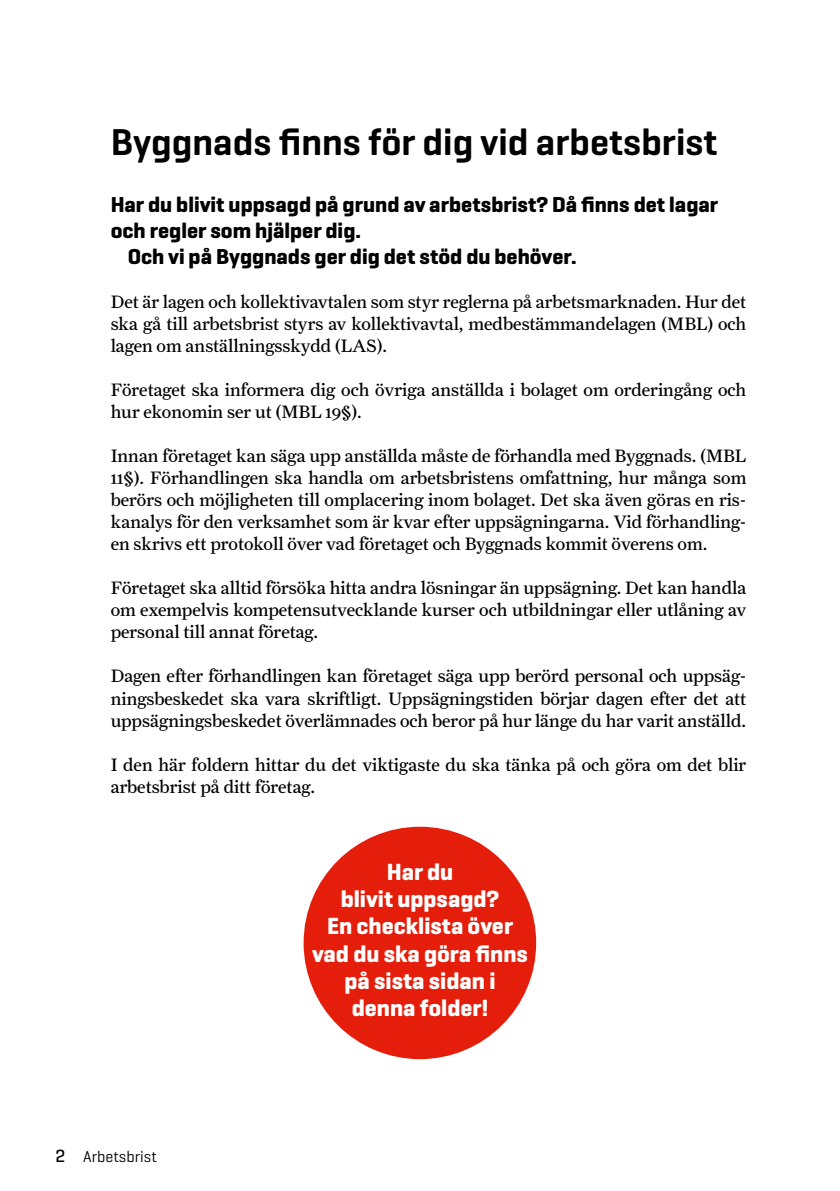
<style>
.page{position:relative;width:840px;height:1191px;background:#fff}
.page>*{position:absolute;margin:0;border:0;box-sizing:border-box;transform-origin:0 0}
.t1{font:600 38px "Geogrotesque";color:#000}
.t2{font:700 23.8px/27.2px "Geogrotesque";color:#fff;text-align:center}
.t3{font:700 22px "Geogrotesque";color:#000}
.t4{font:18px/22px "Farnham Text";color:#000;text-align:justify}
.t5{font:16px "Geogrotesque";color:#000}
.s1{font-weight:500;font-size:18px}
</style>
<div class="page">
<div style="left:303px;top:826px;width:233px;height:233px;background:#e41e0a;border-radius:50%"></div>
<h1 class="t1" style="left:111px;top:118px;width:608px">Byggnads finns för dig vid arbetsbrist</h1>
<p class="t3" style="left:111px;top:191px;width:608px">Har du blivit uppsagd på grund av arbetsbrist? Då finns det lagar</p>
<p class="t3" style="left:111px;top:217px;width:252px">och regler som hjälper dig.</p>
<p class="t3" style="left:128px;top:243px;width:450px">Och vi på Byggnads ger dig det stöd du behöver.</p>
<p class="t4" style="left:111px;top:291px;width:637px">Det är lagen och kollektivavtalen som styr reglerna på arbetsmarknaden. Hur det ska gå till arbetsbrist styrs av kollektivavtal, medbestämmandelagen (MBL) och lagen om anställningsskydd (LAS).</p>
<p class="t4" style="left:111px;top:379px;width:636px">Företaget ska informera dig och övriga anställda i bolaget om orderingång och hur ekonomin ser ut (MBL 19§).</p>
<p class="t4" style="left:111px;top:445px;width:637px">Innan företaget kan säga upp anställda måste de förhandla med Byggnads. (MBL 11§). Förhandlingen ska handla om arbetsbristens omfattning, hur många som berörs och möjligheten till omplacering inom bolaget. Det ska även göras en ris&shy;kanalys för den verksamhet som är kvar efter uppsägningarna. Vid förhandling&shy;en skrivs ett protokoll över vad företaget och Byggnads kommit överens om.</p>
<p class="t4" style="left:111px;top:577px;width:637px">Företaget ska alltid försöka hitta andra lösningar än uppsägning. Det kan handla om exempelvis kompetensutvecklande kurser och utbildningar eller utlåning av personal till annat företag.</p>
<p class="t4" style="left:111px;top:665px;width:636px">Dagen efter förhandlingen kan företaget säga upp berörd personal och uppsäg&shy;ningsbeskedet ska vara skriftligt. Uppsägningstiden börjar dagen efter det att uppsägningsbeskedet överlämnades och beror på hur länge du har varit anställd.</p>
<p class="t4" style="left:111px;top:753px;width:636px">I den här foldern hittar du det viktigaste du ska tänka på och göra om det blir arbetsbrist på ditt företag.</p>
<p class="t5" style="left:55px;top:1146px;width:103px"><span class="s1">2</span> Arbetsbrist</p>
<h2 class="t2" style="left:312px;top:858px;width:217px">Har du<br>blivit uppsagd?<br>En checklista över vad du ska göra finns på sista sidan i denna folder!</h2>
</div>
